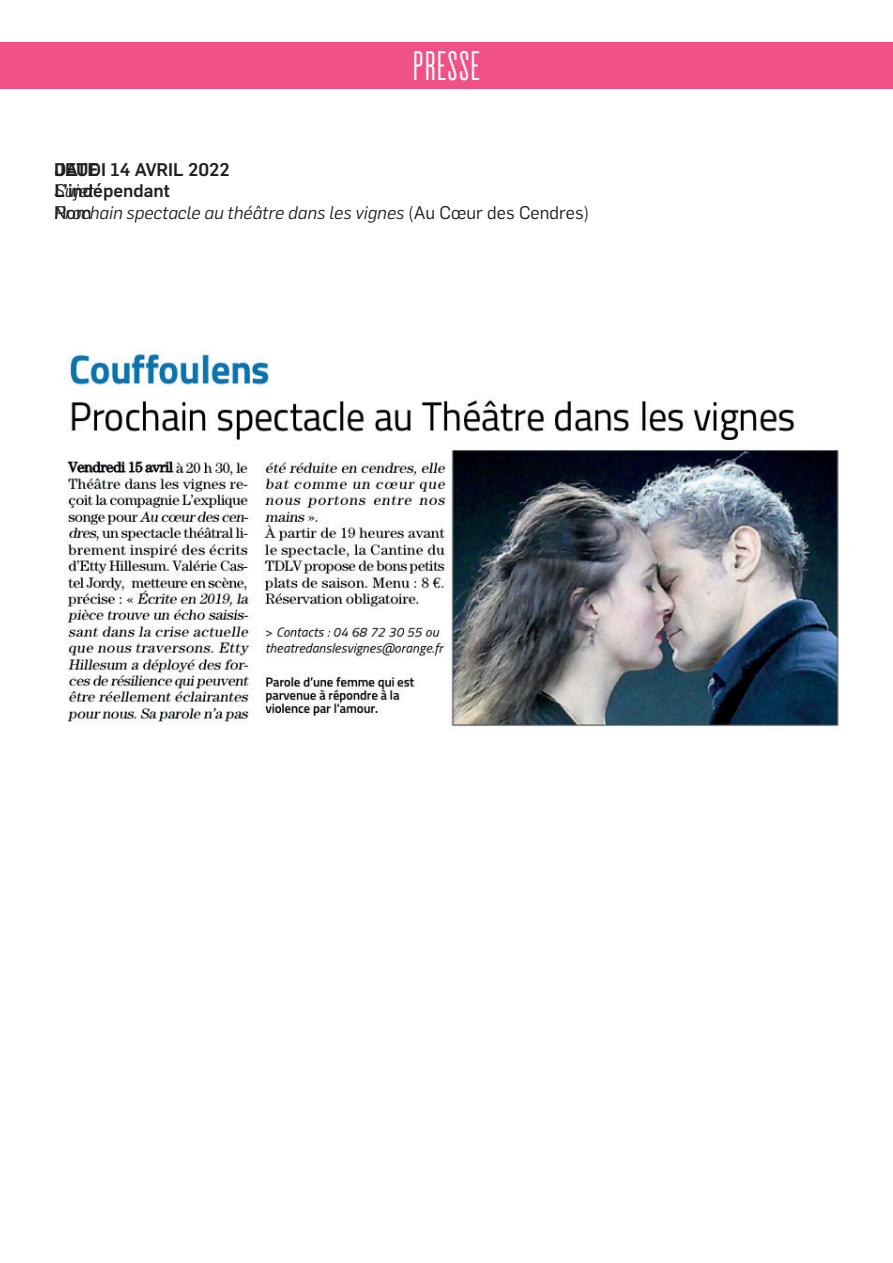
<style>
.page{position:relative;width:893px;height:1263px;background:#fff}
.page>*{position:absolute;margin:0;border:0;box-sizing:border-box;transform-origin:0 0}
.t1{font:500 36px "Cactus";letter-spacing:.02em;color:#fff}
.t2{font:italic 18px/21.6px "Flama";color:#231f20}
.t3{font:500 18px "Flama";color:#231f20}
.t4{font:18px "Flama Basic";color:#231f20}
.s1{font-weight:500;font-style:normal}
.s2{font-style:normal}
</style>
<div class="page">
<div style="left:0;top:42px;width:893px;height:47px;background:#f05187"></div>
<img style="left:67px;top:354px;width:773px;height:373px">
<h1 class="t1" style="left:413px;top:42px;width:69px">PRESSE</h1>
<p class="t2" style="left:54px;top:157px;width:536px"><span class="s1">JEUDI 14 AVRIL 2022<br>L’indépendant<br></span>Prochain spectacle au théâtre dans les vignes <span class="s2">(Au Cœur des Cendres)</span></p>
<p class="t3" style="left:54px;top:156px;width:46px">DATE</p>
<p class="t2" style="left:54px;top:179px;width:42px">Sujet</p>
<p class="t4" style="left:54px;top:200px;width:39px">Nom</p>
</div>
